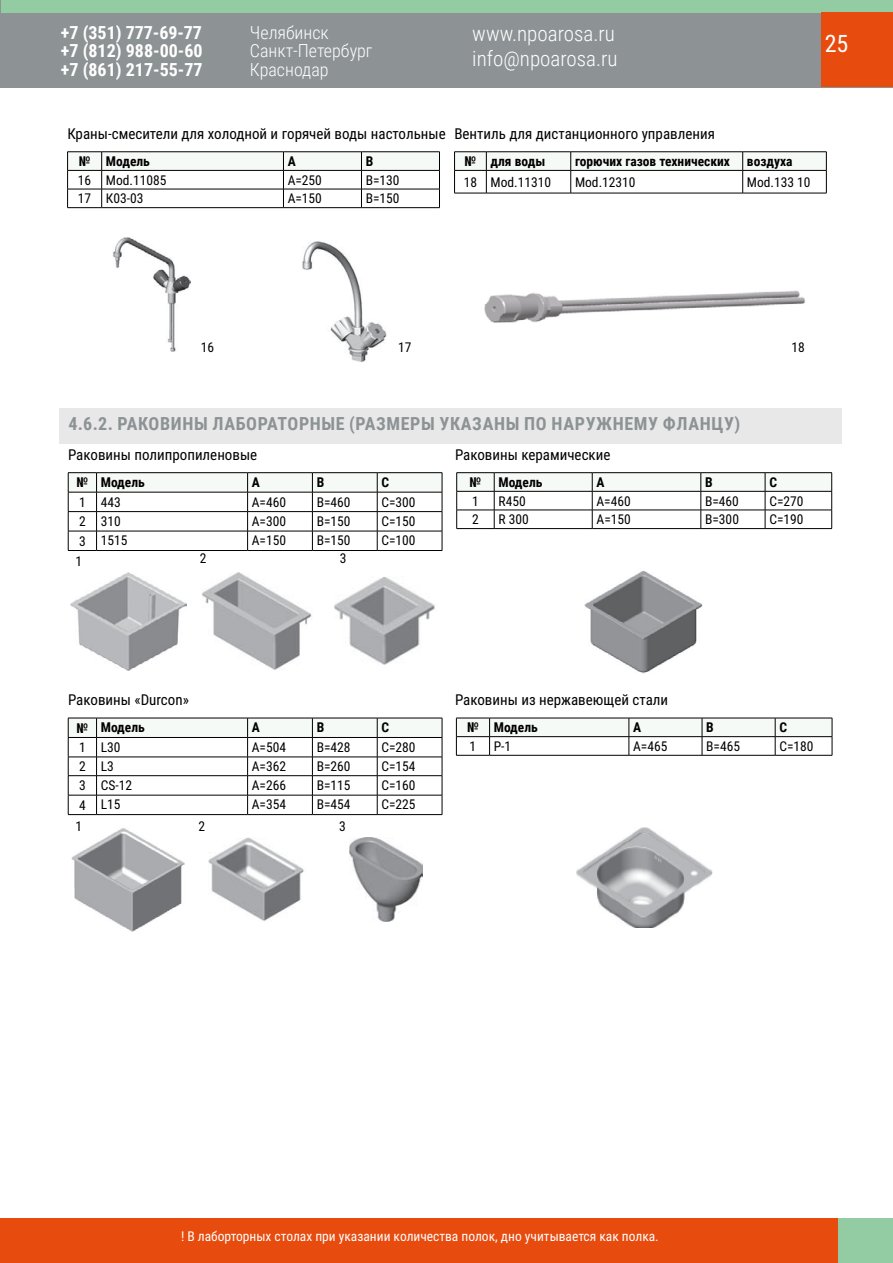
<style>
.page{position:relative;width:893px;height:1263px;background:#fff}
.page>*{position:absolute;margin:0;border:0;box-sizing:border-box;transform-origin:0 0}
.t1{font:24px "Roboto Condensed";color:#fff}
.t2{font:300 21px/25.2px "Roboto Condensed";color:#fff}
.t3{font:700 18px "Roboto Condensed";letter-spacing:.035em;color:#8d9395}
.t4{font:700 18px "Roboto Condensed";color:#fff}
.t5{font:300 18px "Roboto Condensed";color:#fff}
.t6{font:15px "Roboto Condensed";color:#000}
.t7{font:13.5px "Roboto Condensed";color:#000}
.t8{font:700 13.5px "Roboto Condensed";color:#000}
.t9{font:13.5px "Roboto Condensed";color:#fff}
</style>
<div class="page">
<div style="left:1px;top:0;width:892px;height:87px;background:#8d9395"></div>
<div style="left:1px;top:0;width:892px;height:13px;background:#93cba2"></div>
<div style="left:0;top:1218px;width:893px;height:45px;background:#e84b0e"></div>
<div style="left:821px;top:13px;width:72px;height:74px;background:#e84b0e"></div>
<div style="left:838px;top:1218px;width:55px;height:45px;background:#93cba2"></div>
<div style="left:60px;top:408px;width:782px;height:35px;background:#e8e8e9"></div>
<svg style="left:68px;top:472px;width:375px;height:79px"></svg>
<hr style="left:97px;top:550px;width:151px;height:1px;background:#000">
<hr style="left:248px;top:550px;width:64px;height:1px;background:#000">
<hr style="left:312px;top:550px;width:65px;height:1px;background:#000">
<hr style="left:377px;top:550px;width:65px;height:1px;background:#000">
<hr style="left:456px;top:472px;width:38px;height:1px;background:#000">
<hr style="left:494px;top:472px;width:98px;height:1px;background:#000">
<hr style="left:456px;top:528px;width:38px;height:1px;background:#000">
<hr style="left:494px;top:528px;width:98px;height:1px;background:#000">
<hr style="left:592px;top:472px;width:109px;height:1px;background:#000">
<hr style="left:701px;top:472px;width:64px;height:1px;background:#000">
<hr style="left:765px;top:472px;width:67px;height:1px;background:#000">
<svg style="left:456px;top:473px;width:376px;height:55px"></svg>
<hr style="left:592px;top:528px;width:109px;height:1px;background:#000">
<hr style="left:701px;top:528px;width:64px;height:1px;background:#000">
<hr style="left:765px;top:528px;width:67px;height:1px;background:#000">
<img style="left:70px;top:572px;width:116px;height:99px">
<img style="left:202px;top:573px;width:110px;height:97px">
<img style="left:334px;top:576px;width:101px;height:89px">
<img style="left:584px;top:571px;width:119px;height:103px">
<svg style="left:68px;top:718px;width:375px;height:97px"></svg>
<hr style="left:97px;top:814px;width:151px;height:1px;background:#000">
<hr style="left:248px;top:814px;width:64px;height:1px;background:#000">
<hr style="left:312px;top:814px;width:65px;height:1px;background:#000">
<hr style="left:377px;top:814px;width:65px;height:1px;background:#000">
<hr style="left:456px;top:755px;width:34px;height:1px;background:#000">
<hr style="left:490px;top:755px;width:139px;height:1px;background:#000">
<hr style="left:629px;top:755px;width:73px;height:1px;background:#000">
<hr style="left:702px;top:755px;width:73px;height:1px;background:#000">
<hr style="left:775px;top:755px;width:57px;height:1px;background:#000">
<svg style="left:456px;top:718px;width:377px;height:37px"></svg>
<hr style="left:629px;top:736px;width:73px;height:1px;background:#000">
<hr style="left:702px;top:736px;width:73px;height:1px;background:#000">
<hr style="left:775px;top:736px;width:57px;height:1px;background:#000">
<img style="left:72px;top:828px;width:113px;height:103px">
<img style="left:209px;top:838px;width:95px;height:83px">
<img style="left:350px;top:838px;width:73px;height:83px">
<img style="left:576px;top:827px;width:136px;height:100px">
<hr style="left:67px;top:151px;width:35px;height:1px;background:#000">
<hr style="left:102px;top:151px;width:181px;height:1px;background:#000">
<hr style="left:283px;top:151px;width:78px;height:1px;background:#000">
<hr style="left:361px;top:151px;width:79px;height:1px;background:#000">
<svg style="left:67px;top:152px;width:373px;height:55px"></svg>
<hr style="left:67px;top:207px;width:35px;height:1px;background:#000">
<hr style="left:102px;top:207px;width:181px;height:1px;background:#000">
<hr style="left:283px;top:207px;width:78px;height:1px;background:#000">
<hr style="left:361px;top:207px;width:79px;height:1px;background:#000">
<hr style="left:454px;top:151px;width:32px;height:1px;background:#000">
<hr style="left:486px;top:151px;width:85px;height:1px;background:#000">
<hr style="left:571px;top:151px;width:172px;height:1px;background:#000">
<hr style="left:743px;top:151px;width:83px;height:1px;background:#000">
<svg style="left:454px;top:152px;width:373px;height:41px"></svg>
<hr style="left:454px;top:193px;width:32px;height:1px;background:#000">
<hr style="left:486px;top:193px;width:85px;height:1px;background:#000">
<hr style="left:571px;top:193px;width:172px;height:1px;background:#000">
<hr style="left:743px;top:193px;width:83px;height:1px;background:#000">
<img style="left:113px;top:237px;width:77px;height:114px">
<img style="left:302px;top:241px;width:85px;height:122px">
<img style="left:484px;top:290px;width:321px;height:33px">
<h3 class="t4" style="left:61px;top:20px;width:143px">+7 (351) 777-69-77</h3>
<h3 class="t5" style="left:250px;top:20px;width:80px">Челябинск</h3>
<h3 class="t4" style="left:61px;top:38px;width:143px">+7 (812) 988-00-60</h3>
<h3 class="t5" style="left:250px;top:38px;width:124px">Санкт-Петербург</h3>
<h3 class="t4" style="left:61px;top:57px;width:143px">+7 (861) 217-55-77</h3>
<h3 class="t5" style="left:250px;top:57px;width:80px">Краснодар</h3>
<h2 class="t2" style="left:472px;top:20px;width:147px">www.npoarosa.ru info@npoarosa.ru</h2>
<h1 class="t1" style="left:825px;top:26px;width:25px">25</h1>
<p class="t6" style="left:67px;top:123px;width:649px">Краны-смесители для холодной и горячей воды настольные Вентиль для дистанционного управления</p>
<p class="t8" style="left:79px;top:152px;width:73px">№ Модель</p>
<p class="t8" style="left:288px;top:152px;width:10px">А</p>
<p class="t8" style="left:366px;top:152px;width:9px">В</p>
<p class="t7" style="left:78px;top:171px;width:90px">16 Mod.11085</p>
<p class="t7" style="left:288px;top:171px;width:36px">А=250</p>
<p class="t7" style="left:366px;top:171px;width:35px">В=130</p>
<p class="t7" style="left:78px;top:189px;width:67px">17 К03-03</p>
<p class="t7" style="left:288px;top:189px;width:36px">А=150</p>
<p class="t7" style="left:366px;top:189px;width:35px">В=150</p>
<p class="t8" style="left:465px;top:152px;width:82px">№ для воды</p>
<p class="t8" style="left:575px;top:152px;width:157px">горючих газов технических</p>
<p class="t8" style="left:747px;top:152px;width:47px">воздуха</p>
<p class="t7" style="left:464px;top:173px;width:89px">18 Mod.11310</p>
<p class="t7" style="left:575px;top:173px;width:62px">Mod.12310</p>
<p class="t7" style="left:747px;top:173px;width:65px">Mod.133 10</p>
<p class="t7" style="left:201px;top:337px;width:15px">16</p>
<p class="t7" style="left:398px;top:337px;width:15px">17</p>
<p class="t7" style="left:791px;top:337px;width:15px">18</p>
<h3 class="t3" style="left:68px;top:411px;width:673px">4.6.2. РАКОВИНЫ ЛАБОРАТОРНЫЕ (РАЗМЕРЫ УКАЗАНЫ ПО НАРУЖНЕМУ ФЛАНЦУ)</h3>
<p class="t6" style="left:68px;top:444px;width:191px">Раковины полипропиленовые</p>
<p class="t6" style="left:455px;top:444px;width:157px">Раковины керамические</p>
<p class="t8" style="left:76px;top:473px;width:70px">№ Модель</p>
<p class="t8" style="left:252px;top:473px;width:10px">А</p>
<p class="t8" style="left:317px;top:473px;width:9px">В</p>
<p class="t8" style="left:381px;top:473px;width:9px">С</p>
<p class="t7" style="left:79px;top:492px;width:43px">1 443</p>
<p class="t7" style="left:252px;top:492px;width:36px">A=460</p>
<p class="t7" style="left:317px;top:492px;width:35px">B=460</p>
<p class="t7" style="left:381px;top:492px;width:36px">C=300</p>
<p class="t7" style="left:79px;top:512px;width:43px">2 310</p>
<p class="t7" style="left:252px;top:512px;width:36px">A=300</p>
<p class="t7" style="left:317px;top:512px;width:35px">B=150</p>
<p class="t7" style="left:381px;top:512px;width:36px">C=150</p>
<p class="t7" style="left:79px;top:531px;width:50px">3 1515</p>
<p class="t7" style="left:252px;top:531px;width:36px">A=150</p>
<p class="t7" style="left:317px;top:531px;width:35px">B=150</p>
<p class="t7" style="left:381px;top:531px;width:36px">C=100</p>
<p class="t8" style="left:470px;top:473px;width:13px">№</p>
<p class="t8" style="left:498px;top:473px;width:45px">Модель</p>
<p class="t8" style="left:596px;top:473px;width:10px">А</p>
<p class="t8" style="left:705px;top:473px;width:9px">В</p>
<p class="t8" style="left:769px;top:473px;width:9px">С</p>
<p class="t7" style="left:472px;top:491px;width:8px">1</p>
<p class="t7" style="left:498px;top:491px;width:29px">R450</p>
<p class="t7" style="left:596px;top:491px;width:36px">A=460</p>
<p class="t7" style="left:705px;top:491px;width:35px">B=460</p>
<p class="t7" style="left:769px;top:491px;width:36px">C=270</p>
<p class="t7" style="left:472px;top:510px;width:8px">2</p>
<p class="t7" style="left:498px;top:510px;width:32px">R 300</p>
<p class="t7" style="left:597px;top:510px;width:36px">А=150</p>
<p class="t7" style="left:705px;top:510px;width:35px">В=300</p>
<p class="t7" style="left:769px;top:510px;width:36px">C=190</p>
<p class="t7" style="left:76px;top:551px;width:8px">1</p>
<p class="t7" style="left:200px;top:549px;width:8px">2</p>
<p class="t7" style="left:340px;top:549px;width:8px">3</p>
<p class="t6" style="left:68px;top:689px;width:122px">Раковины «Durcon»</p>
<p class="t6" style="left:455px;top:689px;width:215px">Раковины из нержавеющей стали</p>
<p class="t8" style="left:76px;top:718px;width:70px">№ Модель</p>
<p class="t8" style="left:252px;top:718px;width:10px">А</p>
<p class="t8" style="left:317px;top:718px;width:9px">В</p>
<p class="t8" style="left:381px;top:718px;width:9px">С</p>
<p class="t7" style="left:79px;top:737px;width:43px">1 L30</p>
<p class="t7" style="left:252px;top:737px;width:36px">A=504</p>
<p class="t7" style="left:317px;top:737px;width:35px">B=428</p>
<p class="t7" style="left:381px;top:737px;width:36px">C=280</p>
<p class="t7" style="left:79px;top:757px;width:36px">2 L3</p>
<p class="t7" style="left:252px;top:757px;width:36px">A=362</p>
<p class="t7" style="left:317px;top:757px;width:35px">B=260</p>
<p class="t7" style="left:381px;top:757px;width:36px">C=154</p>
<p class="t7" style="left:79px;top:776px;width:55px">3 CS-12</p>
<p class="t7" style="left:252px;top:776px;width:36px">A=266</p>
<p class="t7" style="left:317px;top:776px;width:35px">B=115</p>
<p class="t7" style="left:381px;top:776px;width:36px">C=160</p>
<p class="t7" style="left:79px;top:795px;width:43px">4 L15</p>
<p class="t7" style="left:252px;top:795px;width:36px">A=354</p>
<p class="t7" style="left:317px;top:795px;width:35px">B=454</p>
<p class="t7" style="left:381px;top:795px;width:36px">C=225</p>
<p class="t8" style="left:467px;top:718px;width:72px">№ Модель</p>
<p class="t8" style="left:633px;top:718px;width:10px">А</p>
<p class="t8" style="left:706px;top:718px;width:9px">В</p>
<p class="t8" style="left:779px;top:718px;width:9px">С</p>
<p class="t7" style="left:470px;top:737px;width:8px">1</p>
<p class="t7" style="left:494px;top:737px;width:19px">P-1</p>
<p class="t7" style="left:633px;top:737px;width:36px">A=465</p>
<p class="t7" style="left:706px;top:737px;width:35px">B=465</p>
<p class="t7" style="left:779px;top:737px;width:36px">C=180</p>
<p class="t7" style="left:76px;top:816px;width:8px">1</p>
<p class="t7" style="left:198px;top:816px;width:8px">2</p>
<p class="t7" style="left:339px;top:816px;width:8px">3</p>
<p class="t9" style="left:181px;top:1227px;width:479px">! В лаборторных столах при указании количества полок, дно учитывается как полка.</p>
</div>
